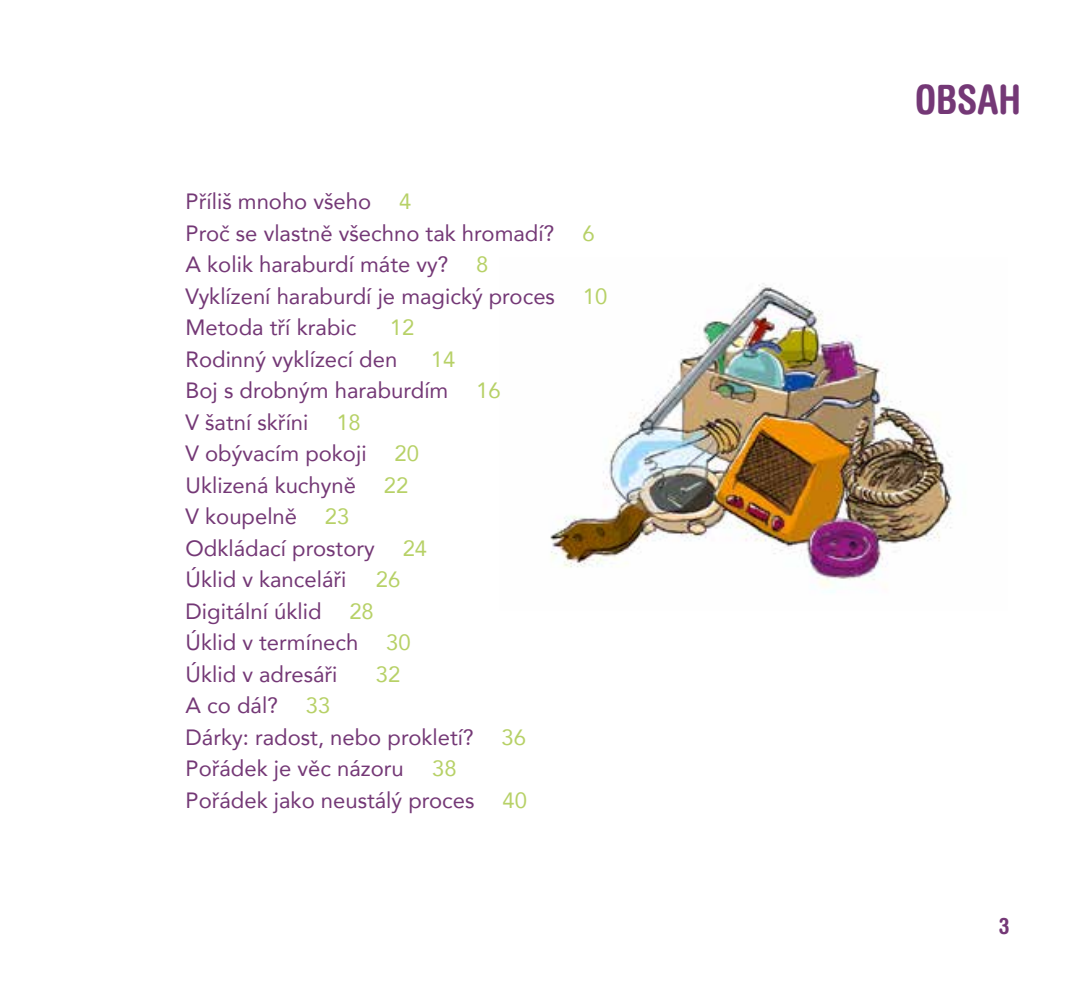
<style>
.page{position:relative;width:1072px;height:989px;background:#fff}
.page>*{position:absolute;margin:0;border:0;box-sizing:border-box;transform-origin:0 0}
.t1{font:700 40.5px "Helvetica Rounded Condensed CE";color:#743876}
.t2{font:700 22.5px "Helvetica Rounded Condensed CE";color:#743876}
.t3{font:22.05px "Avenir";color:#743876}
.t4{font:22.05px "Avenir";color:#b7d167}
</style>
<div class="page">
<img style="left:550px;top:283px;width:403px;height:310px">
<p class="t3" style="left:186px;top:184px;width:187px">Příliš mnoho všeho</p>
<p class="t4" style="left:399px;top:184px;width:14px">4</p>
<p class="t3" style="left:186px;top:215px;width:370px">Proč se vlastně všechno tak hromadí?</p>
<p class="t4" style="left:582px;top:215px;width:14px">6</p>
<p class="t3" style="left:186px;top:247px;width:264px">A kolik haraburdí máte vy?</p>
<p class="t4" style="left:476px;top:247px;width:14px">8</p>
<p class="t3" style="left:186px;top:278px;width:371px">Vyklízení haraburdí je magický proces</p>
<p class="t4" style="left:583px;top:278px;width:26px">10</p>
<p class="t3" style="left:186px;top:310px;width:172px">Metoda tří krabic</p>
<p class="t4" style="left:390px;top:310px;width:26px">12</p>
<p class="t3" style="left:186px;top:341px;width:213px">Rodinný vyklízecí den</p>
<p class="t4" style="left:431px;top:341px;width:26px">14</p>
<p class="t3" style="left:186px;top:373px;width:264px">Boj s drobným haraburdím</p>
<p class="t4" style="left:476px;top:373px;width:26px">16</p>
<p class="t3" style="left:186px;top:404px;width:124px">V šatní skříni</p>
<p class="t4" style="left:336px;top:404px;width:26px">18</p>
<p class="t3" style="left:186px;top:436px;width:182px">V obývacím pokoji</p>
<p class="t4" style="left:394px;top:436px;width:26px">20</p>
<p class="t3" style="left:186px;top:467px;width:172px">Uklizená kuchyně</p>
<p class="t4" style="left:384px;top:467px;width:26px">22</p>
<p class="t3" style="left:186px;top:499px;width:113px">V koupelně</p>
<p class="t4" style="left:325px;top:499px;width:26px">23</p>
<p class="t3" style="left:186px;top:530px;width:191px">Odkládací prostory</p>
<p class="t4" style="left:402px;top:530px;width:26px">24</p>
<p class="t3" style="left:186px;top:562px;width:162px">Úklid v kanceláři</p>
<p class="t4" style="left:376px;top:562px;width:26px">26</p>
<p class="t3" style="left:186px;top:593px;width:137px">Digitální úklid</p>
<p class="t4" style="left:349px;top:593px;width:26px">28</p>
<p class="t3" style="left:186px;top:625px;width:174px">Úklid v termínech</p>
<p class="t4" style="left:386px;top:625px;width:26px">30</p>
<p class="t3" style="left:186px;top:656px;width:153px">Úklid v adresáři</p>
<p class="t4" style="left:376px;top:656px;width:26px">32</p>
<p class="t3" style="left:186px;top:688px;width:94px">A co dál?</p>
<p class="t4" style="left:306px;top:688px;width:26px">33</p>
<p class="t3" style="left:186px;top:719px;width:290px">Dárky: radost, nebo prokletí?</p>
<p class="t4" style="left:501px;top:719px;width:26px">36</p>
<p class="t3" style="left:186px;top:751px;width:220px">Pořádek je věc názoru</p>
<p class="t4" style="left:432px;top:751px;width:26px">38</p>
<p class="t3" style="left:186px;top:782px;width:290px">Pořádek jako neustálý proces</p>
<p class="t4" style="left:502px;top:782px;width:26px">40</p>
<h1 class="t1" style="left:915px;top:77px;width:107px">OBSAH</h1>
<p class="t2" style="left:998px;top:912px;width:12px">3</p>
</div>
